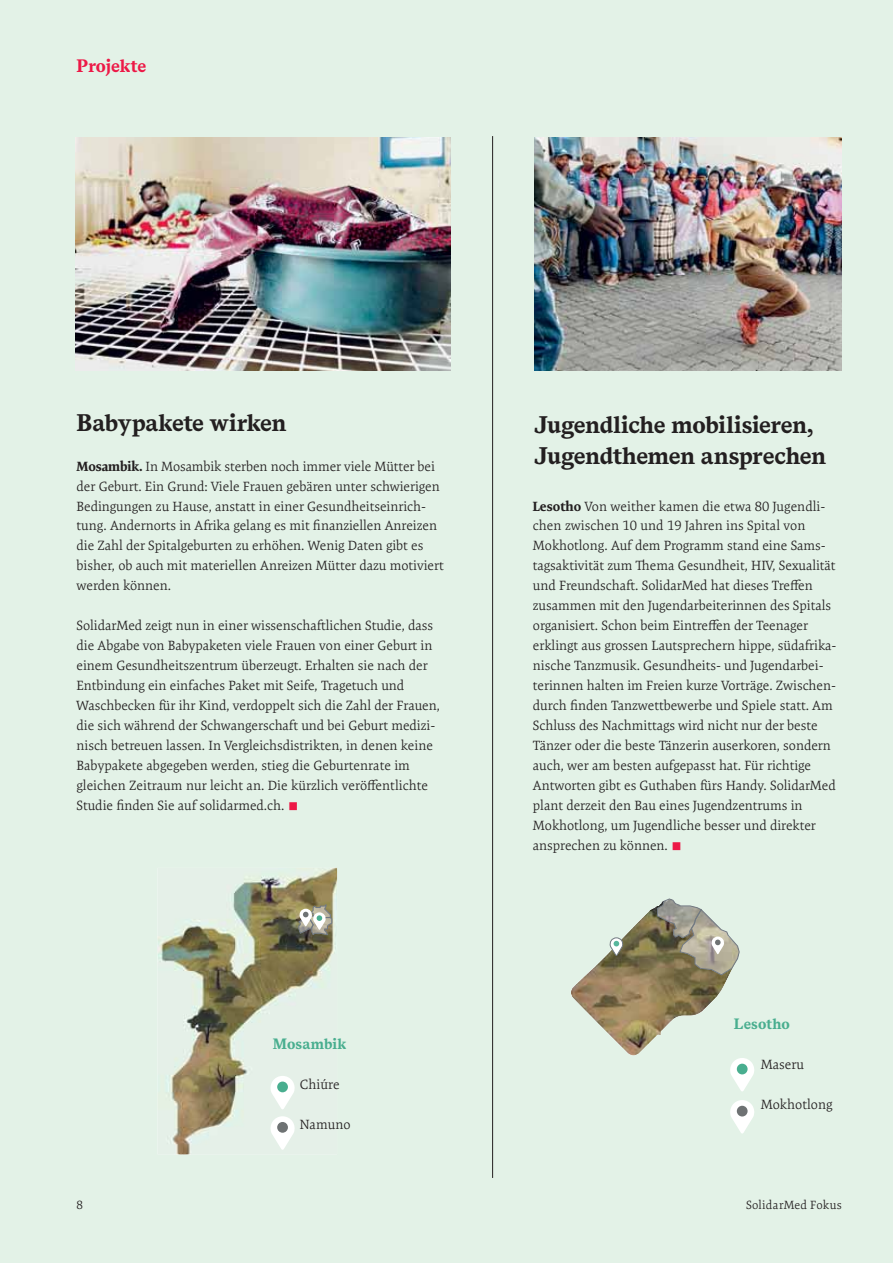
<style>
.page{position:relative;width:893px;height:1263px;background:#e3f2e7}
.page>*{position:absolute;margin:0;border:0;box-sizing:border-box;transform-origin:0 0}
.t1{font:700 24px/31.5px "Messina Serif";letter-spacing:-.015em;color:#231f20}
.t2{font:700 18px "Messina Serif";letter-spacing:-.01em;color:#ed1846}
.t3{font:700 15px "Messina Serif";letter-spacing:.005em;color:#49ae8f}
.t4{font:300 13.5px/20px "Expo Serif Pro";letter-spacing:-.005em;color:#231f20}
.t5{font:300 12px "Expo Serif Pro";letter-spacing:.02em;color:#231f20}
.s1{font-weight:700}
.s2{font-family:"Minion Pro";font-weight:400;font-size:27px;color:#ed1846}
</style>
<div class="page">
<img style="left:570px;top:899px;width:169px;height:156px">
<svg style="left:609px;top:937px;width:14px;height:19px"></svg>
<svg style="left:729px;top:1058px;width:26px;height:33px"></svg>
<div style="left:737px;top:1064px;width:11px;height:10px;background:#49ae8f;border-radius:50%"></div>
<img style="left:158px;top:868px;width:179px;height:286px">
<svg style="left:270px;top:1076px;width:25px;height:33px"></svg>
<div style="left:277px;top:1081px;width:11px;height:11px;background:#49ae8f;border-radius:50%"></div>
<svg style="left:270px;top:1116px;width:25px;height:34px"></svg>
<div style="left:277px;top:1122px;width:11px;height:11px;background:#6e7273;border-radius:50%"></div>
<svg style="left:729px;top:1100px;width:26px;height:33px"></svg>
<div style="left:737px;top:1106px;width:11px;height:10px;background:#6e7273;border-radius:50%"></div>
<svg style="left:298px;top:903px;width:35px;height:33px"></svg>
<svg style="left:657px;top:898px;width:83px;height:78px;background:#a9a896"></svg>
<img style="left:76px;top:137px;width:374px;height:234px">
<img style="left:534px;top:137px;width:308px;height:234px">
<hr style="left:492px;top:136px;width:1px;height:1042px;background:#231f20">
<h2 class="t2" style="left:77px;top:59px;width:71px">Projekte</h2>
<h1 class="t1" style="left:77px;top:409px;width:211px">Babypakete wirken</h1>
<p class="t4" style="left:77px;top:456px;width:369px"><span class="s1">Mosambik.</span> In Mosambik sterben noch immer viele Mütter bei der Geburt. Ein Grund: Viele Frauen gebären unter schwierigen Bedingungen zu Hause, anstatt in einer Gesundheitseinrich&shy;tung. Andernorts in Afrika gelang es mit finanziellen Anreizen die Zahl der Spitalgeburten zu erhöhen. Wenig Daten gibt es bisher, ob auch mit materiellen Anreizen Mütter dazu motiviert werden können.</p>
<p class="t4" style="left:77px;top:616px;width:365px">SolidarMed zeigt nun in einer wissenschaftlichen Studie, dass die Abgabe von Babypaketen viele Frauen von einer Geburt in einem Gesundheitszentrum überzeugt. Erhalten sie nach der Entbindung ein einfaches Paket mit Seife, Tragetuch und Waschbecken für ihr Kind, verdoppelt sich die Zahl der Frauen, die sich während der Schwangerschaft und bei Geburt medizi&shy;nisch betreuen lassen. In Vergleichsdistrikten, in denen keine Babypakete abgegeben werden, stieg die Geburtenrate im gleichen Zeitraum nur leicht an. Die kürzlich veröffentlichte Studie finden Sie auf solidarmed.ch. <span class="s2">■</span></p>
<p class="t3" style="left:273px;top:1038px;width:75px">Mosambik</p>
<p class="t4" style="left:300px;top:1075px;width:41px">ChiÚre</p>
<p class="t4" style="left:300px;top:1115px;width:52px">Namuno</p>
<h1 class="t1" style="left:534px;top:411px;width:293px">Jugendliche mobilisieren,<br>Jugendthemen ansprechen</h1>
<p class="t4" style="left:533px;top:496px;width:305px"><span class="s1">Lesotho</span> Von weither kamen die etwa 80 Jugendli&shy;chen zwischen 10 und 19 Jahren ins Spital von Mokhotlong. Auf dem Programm stand eine Sams&shy;tagsaktivität zum Thema Gesundheit, HIV, Sexualität und Freundschaft. SolidarMed hat dieses Treffen zusammen mit den Jugendarbeiterinnen des Spitals organisiert. Schon beim Eintreffen der Teenager erklingt aus grossen Lautsprechern hippe, südafrika&shy;nische Tanzmusik. Gesundheits- und Jugendarbei&shy;terinnen halten im Freien kurze Vorträge. Zwischen&shy;durch finden Tanzwettbewerbe und Spiele statt. Am Schluss des Nachmittags wird nicht nur der beste Tänzer oder die beste Tänzerin auserkoren, sondern auch, wer am besten aufgepasst hat. Für richtige Antworten gibt es Guthaben fürs Handy. SolidarMed plant derzeit den Bau eines Jugendzentrums in Mokhotlong, um Jugendliche besser und direkter ansprechen zu können. <span class="s2">■</span></p>
<p class="t3" style="left:734px;top:1018px;width:58px">Lesotho</p>
<p class="t4" style="left:761px;top:1055px;width:45px">Maseru</p>
<p class="t4" style="left:761px;top:1095px;width:73px">Mokhotlong</p>
<p class="t5" style="left:77px;top:1198px;width:8px">8</p>
<p class="t5" style="left:746px;top:1198px;width:97px">SolidarMed Fokus</p>
</div>
